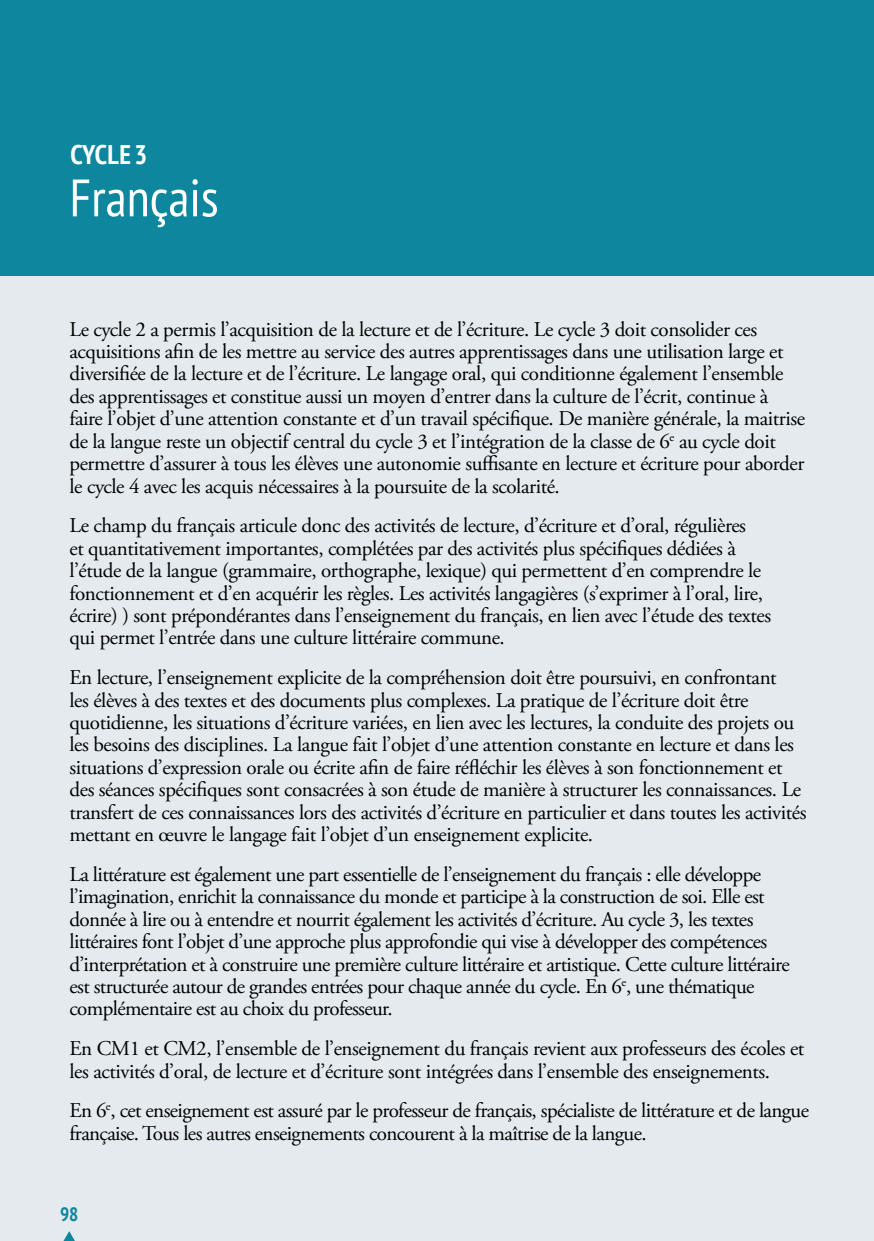
<style>
.page{position:relative;width:874px;height:1241px;background:#fff}
.page>*{position:absolute;margin:0;border:0;box-sizing:border-box;transform-origin:0 0}
.t1{font:condensed 52.5px "PT Sans";color:#fff}
.t2{font:700 condensed 26.78px "PT Sans";color:#fff}
.t3{font:21px/22.4px "Adobe Garamond Pro";letter-spacing:-.02em;color:#000}
.t4{font:700 condensed 19.25px "PT Sans";color:#0e869e}
</style>
<div class="page">
<div style="left:0;top:0;width:873px;height:1240px;background:#e4eaee"></div>
<hr style="left:873px;top:0;width:1px;height:1240px;background:#e4eaee">
<svg style="left:64px;top:1231px;width:11px;height:9px"></svg>
<div style="left:0;top:0;width:873px;height:276px;background:#0e869e"></div>
<p class="t2" style="left:71px;top:137px;width:78px">Cycle 3</p>
<h1 class="t1" style="left:69px;top:164px;width:150px">Français</h1>
<p class="t3" style="left:69px;top:318px;width:736px">Le cycle 2 a permis l’acquisition de la lecture et de l’écriture. Le cycle 3 doit consolider ces acquisitions afin de les mettre au service des autres apprentissages dans une utilisation large et diversifiée de la lecture et de l’écriture. Le langage oral, qui conditionne également l’ensemble des apprentissages et constitue aussi un moyen d’entrer dans la culture de l’écrit, continue à faire l’objet d’une attention constante et d’un travail spécifique. De manière générale, la maitrise de la langue reste un objectif central du cycle 3 et l’intégration de la classe de 6<sup>e</sup> au cycle doit permettre d’assurer à tous les élèves une autonomie suffisante en lecture et écriture pour aborder le cycle 4 avec les acquis nécessaires à la poursuite de la scolarité.</p>
<p class="t3" style="left:69px;top:515px;width:702px">Le champ du français articule donc des activités de lecture, d’écriture et d’oral, régulières<br>et quantitativement importantes, complétées par des activités plus spécifiques dédiées à l’étude de la langue (grammaire, orthographe, lexique) qui permettent d’en comprendre le fonctionnement et d’en acquérir les règles. Les activités langagières (s’exprimer à l’oral, lire, écrire) ) sont prépondérantes dans l’enseignement du français, en lien avec l’étude des textes qui permet l’entrée dans une culture littéraire commune.</p>
<p class="t3" style="left:69px;top:667px;width:738px">En lecture, l’enseignement explicite de la compréhension doit être poursuivi, en confrontant<br>les élèves à des textes et des documents plus complexes. La pratique de l’écriture doit être quotidienne, les situations d’écriture variées, en lien avec les lectures, la conduite des projets ou les besoins des disciplines. La langue fait l’objet d’une attention constante en lecture et dans les situations d’expression orale ou écrite afin de faire réfléchir les élèves à son fonctionnement et des séances spécifiques sont consacrées à son étude de manière à structurer les connaissances. Le transfert de ces connaissances lors des activités d’écriture en particulier et dans toutes les activités mettant en œuvre le langage fait l’objet d’un enseignement explicite.</p>
<p class="t3" style="left:69px;top:863px;width:721px">La littérature est également une part essentielle de l’enseignement du français : elle développe l’imagination, enrichit la connaissance du monde et participe à la construction de soi. Elle est donnée à lire ou à entendre et nourrit également les activités d’écriture. Au cycle 3, les textes littéraires font l’objet d’une approche plus approfondie qui vise à développer des compétences d’interprétation et à construire une première culture littéraire et artistique. Cette culture littéraire est structurée autour de grandes entrées pour chaque année du cycle. En 6<sup>e</sup>, une thématique complémentaire est au choix du professeur.</p>
<p class="t3" style="left:69px;top:1037px;width:736px">En CM1 et CM2, l’ensemble de l’enseignement du français revient aux professeurs des écoles et les activités d’oral, de lecture et d’écriture sont intégrées dans l’ensemble des enseignements.</p>
<p class="t3" style="left:69px;top:1099px;width:740px">En 6<sup>e</sup>, cet enseignement est assuré par le professeur de français, spécialiste de littérature et de langue française. Tous les autres enseignements concourent à la maîtrise de la langue.</p>
<p class="t4" style="left:60px;top:1201px;width:20px">98</p>
</div>
